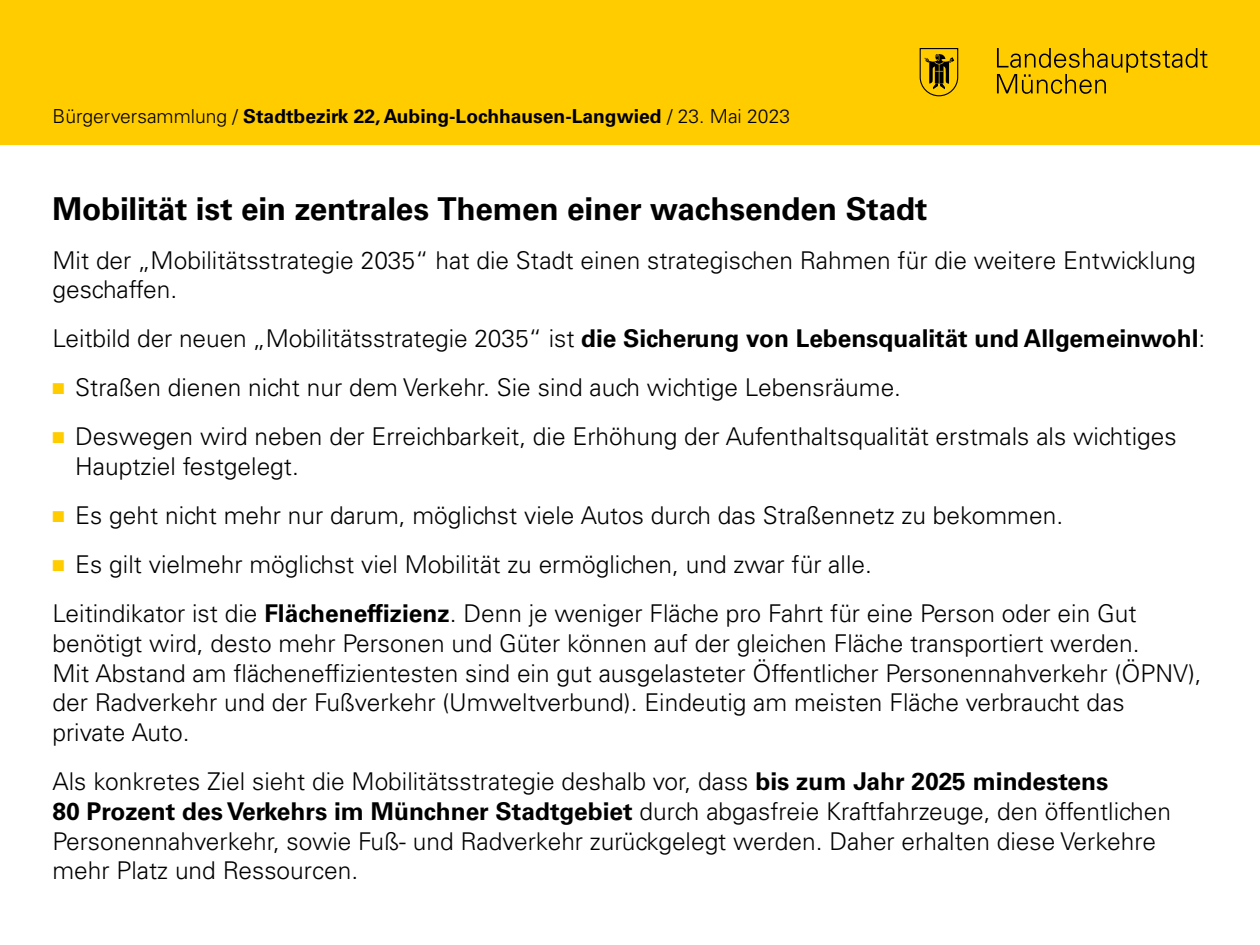
<style>
.page{position:relative;width:1260px;height:945px;background:#fff}
.page>*{position:absolute;margin:0;border:0;box-sizing:border-box;transform-origin:0 0}
.H1_C{font:700 31.5px "Univers LT Std";letter-spacing:-.005em;color:#000}
.P_Copy_light_C{font:300 24.5px/29.8px "Univers LT Std";color:#000}
.P_Copy_Liste_C{font:300 24.5px/29.8px "Univers LT Std";color:#000}
.t1{font:700 19.25px "Univers LT Std";color:#000}
.s1{font-weight:300}
.s2{font-weight:700}
.s3{color:#fc0}
</style>
<div class="page">
<div style="left:0;top:0;width:1260px;height:144px;background:#fc0"></div>
<svg style="left:997px;top:48px;width:211px;height:46px"></svg>
<svg style="left:919px;top:48px;width:40px;height:49px"></svg>
<p class="t1" style="left:52px;top:105px;width:739px"><span class="s1">Bürgerversammlung /</span> Stadtbezirk 22, Aubing-Lochhausen-Langwied <span class="s1">/ 23. Mai 2023</span></p>
<h2 class="H1_C" style="left:52px;top:190px;width:877px">Mobilität ist ein zentrales Themen einer wachsenden Stadt</h2>
<p class="P_Copy_light_C" style="left:52px;top:245px;width:1145px">Mit der „Mobilitätsstrategie 2035“ hat die Stadt einen strategischen Rahmen für die weitere Entwicklung geschaffen.</p>
<p class="P_Copy_light_C" style="left:52px;top:324px;width:1154px">Leitbild der neuen „Mobilitätsstrategie 2035“ ist <span class="s2">die Sicherung von Lebensqualität und Allgemeinwohl</span>:</p>
<p class="P_Copy_Liste_C" style="left:52px;top:373px;width:850px"><span class="s3">■</span> Straßen dienen nicht nur dem Verkehr. Sie sind auch wichtige Lebensräume.</p>
<p class="P_Copy_Liste_C" style="left:75px;top:422px;width:1103px;text-indent:-23px"><span class="s3">■</span> Deswegen wird neben der Erreichbarkeit, die Erhöhung der Aufenthaltsqualität erstmals als wichtiges<br>Hauptziel festgelegt.</p>
<p class="P_Copy_Liste_C" style="left:52px;top:501px;width:1012px"><span class="s3">■</span> Es geht nicht mehr nur darum, möglichst viele Autos durch das Straßennetz zu bekommen.</p>
<p class="P_Copy_Liste_C" style="left:52px;top:550px;width:821px"><span class="s3">■</span> Es gilt vielmehr möglichst viel Mobilität zu ermöglichen, und zwar für alle.</p>
<p class="P_Copy_light_C" style="left:52px;top:599px;width:1151px">Leitindikator ist die <span class="s2">Flächeneffizienz</span>. Denn je weniger Fläche pro Fahrt für eine Person oder ein Gut benötigt wird, desto mehr Personen und Güter können auf der gleichen Fläche transportiert werden.<br>Mit Abstand am flächeneffizientesten sind ein gut ausgelasteter Öffentlicher Personennahverkehr (ÖPNV), der Radverkehr und der Fußverkehr (Umweltverbund). Eindeutig am meisten Fläche verbraucht das private Auto.</p>
<p class="P_Copy_light_C" style="left:52px;top:767px;width:1120px">Als konkretes Ziel sieht die Mobilitätsstrategie deshalb vor, dass <span class="s2">bis zum Jahr 2025 mindestens<br>80 Prozent des Verkehrs im Münchner Stadtgebiet</span> durch abgasfreie Kraftfahrzeuge, den öffentlichen Personennahverkehr, sowie Fuß- und Radverkehr zurückgelegt werden. Daher erhalten diese Verkehre mehr Platz und Ressourcen.</p>
</div>
